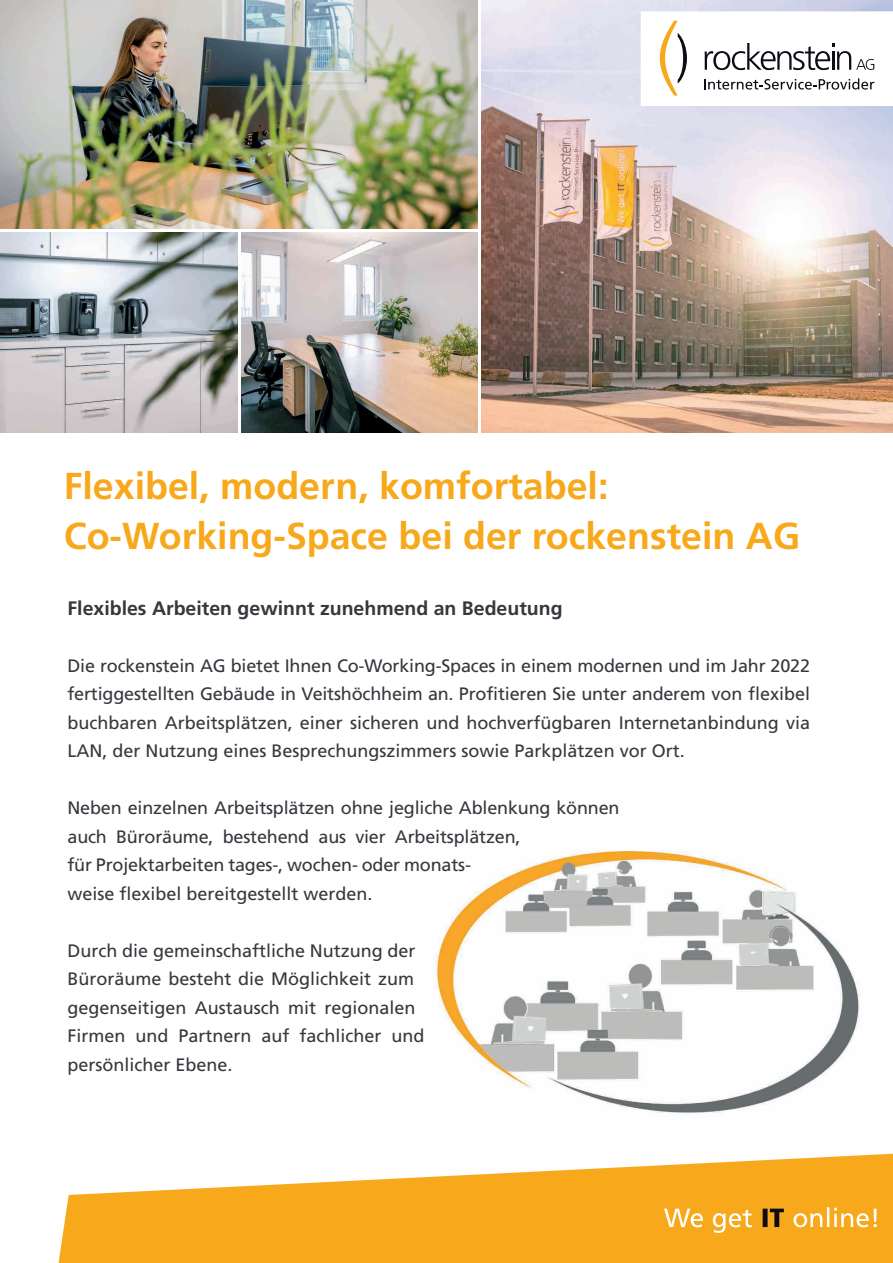
<style>
.page{position:relative;width:893px;height:1263px;background:#fff}
.page>*{position:absolute;margin:0;border:0;box-sizing:border-box;transform-origin:0 0}
.t1{font:700 37.5px/49.5px "Frutiger LT Std";color:#f8a81b}
.t2{font:700 19.5px "Frutiger LT Std";color:#35383d}
.t3{font:18px/28.5px "Frutiger LT Std";color:#35383d}
</style>
<div class="page">
<img style="left:433px;top:850px;width:460px;height:304px">
<img style="left:0;top:0;width:477px;height:228px">
<img style="left:482px;top:0;width:411px;height:432px">
<svg style="left:641px;top:11px;width:252px;height:95px"></svg>
<svg style="left:59px;top:1154px;width:834px;height:109px;fill:#f8a81b"></svg>
<svg style="left:793px;top:1207px;width:84px;height:20px"></svg>
<svg style="left:763px;top:1208px;width:21px;height:19px"></svg>
<svg style="left:664px;top:1208px;width:88px;height:25px"></svg>
<img style="left:0;top:232px;width:237px;height:200px">
<img style="left:242px;top:232px;width:235px;height:200px">
<h1 class="t1" style="left:64px;top:462px;width:738px">Flexibel, modern, komfortabel:<br>Co-Working-Space bei der rockenstein AG</h1>
<p class="t2" style="left:68px;top:597px;width:497px">Flexibles Arbeiten gewinnt zunehmend an Bedeutung</p>
<p class="t3" style="left:68px;top:651px;width:744px;text-align:justify">Die rockenstein AG bietet Ihnen Co-Working-Spaces in einem modernen und im Jahr 2022 fertiggestellten Gebäude in Veitshöchheim an. Profitieren Sie unter anderem von flexibel buchbaren Arbeitsplätzen, einer sicheren und hochverfügbaren Internetanbindung via LAN, der Nutzung eines Besprechungszimmers sowie Parkplätzen vor Ort.</p>
<p class="t3" style="left:68px;top:794px;width:553px">Neben einzelnen Arbeitsplätzen ohne jegliche Ablenkung können auch Büroräume, bestehend aus vier Arbeitsplätzen,<br>für Projektarbeiten tages-, wochen- oder monats-<br>weise flexibel bereitgestellt werden.</p>
<p class="t3" style="left:68px;top:936px;width:358px">Durch die gemeinschaftliche Nutzung der Büroräume besteht die Möglichkeit zum gegenseitigen Austausch mit regionalen Firmen und Partnern auf fachlicher und persönlicher Ebene.</p>
</div>
